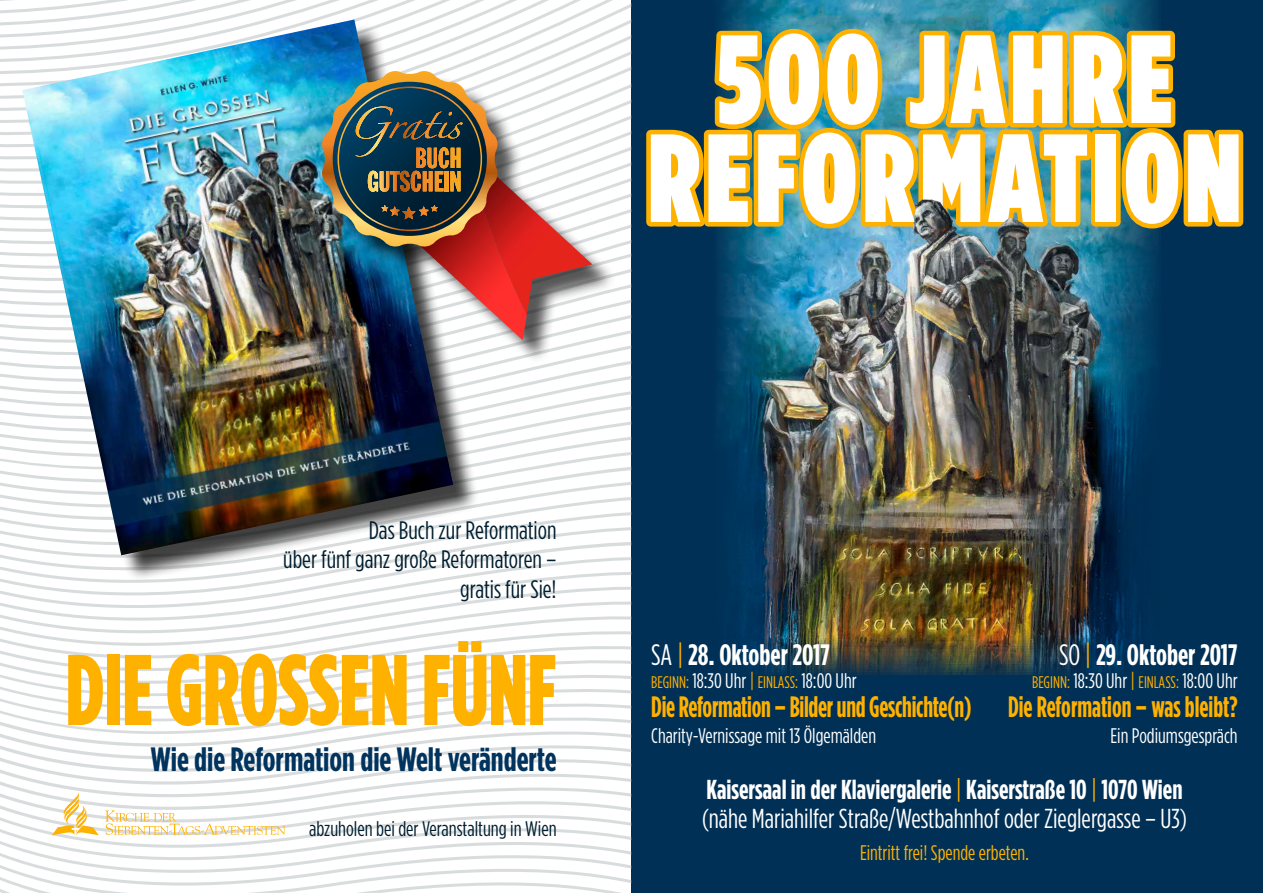
<style>
.page{position:relative;width:1263px;height:893px;background:#fff}
.page>*{position:absolute;margin:0;border:0;box-sizing:border-box;transform-origin:0 0}
.t1{font:900 125.1px/99px "Gotham Condensed";letter-spacing:.055em;color:#fff;text-align:center;scale:.92 1}
.t2{font:900 100.2px "Gotham Condensed";color:#ffb100;scale:.86 1}
.t3{font:700 33.75px "Gotham Condensed";color:#00335d}
.t4{font:700 29.55px "Gotham Condensed";letter-spacing:-.01em;color:#ffb100;scale:.87 1}
.t5{font:700 29.55px "Gotham Condensed";color:#fff}
.t6{font:27.45px/29.5px "Gotham Condensed";color:#fff}
.t7{font:25.35px/29.5px "Gotham Condensed";color:#001f31;text-align:right}
.t8{font:21px "Gotham Condensed";color:#fff}
.t9{font:21px "Gotham Condensed";color:#001f31}
.t10{font:21px "Gotham Condensed";color:#ffb100}
.s1{font-weight:400}
.s2{font-weight:400;color:#ffb100}
.s3{font-size:16.8px;color:#ffb100}
.s4{color:#ffb100}
.s5{font-weight:700}
</style>
<div class="page">
<div style="left:631px;top:0;width:632px;height:893px;background:#003055"></div>
<img style="left:719px;top:233px;width:439px;height:441px">
<svg style="left:0;top:881px;width:631px;height:12px"></svg>
<svg style="left:0;top:863px;width:631px;height:18px"></svg>
<svg style="left:0;top:846px;width:631px;height:17px"></svg>
<svg style="left:0;top:828px;width:631px;height:18px"></svg>
<svg style="left:0;top:810px;width:631px;height:18px"></svg>
<svg style="left:0;top:793px;width:631px;height:17px"></svg>
<svg style="left:0;top:775px;width:631px;height:18px"></svg>
<svg style="left:0;top:758px;width:631px;height:17px"></svg>
<svg style="left:0;top:741px;width:631px;height:17px"></svg>
<svg style="left:0;top:728px;width:631px;height:13px"></svg>
<svg style="left:0;top:715px;width:631px;height:13px"></svg>
<svg style="left:0;top:706px;width:631px;height:9px"></svg>
<svg style="left:0;top:693px;width:631px;height:13px"></svg>
<svg style="left:0;top:680px;width:631px;height:13px"></svg>
<svg style="left:0;top:668px;width:631px;height:12px"></svg>
<svg style="left:0;top:655px;width:631px;height:13px"></svg>
<svg style="left:0;top:642px;width:631px;height:13px"></svg>
<svg style="left:0;top:629px;width:631px;height:13px"></svg>
<svg style="left:0;top:617px;width:631px;height:12px"></svg>
<svg style="left:0;top:604px;width:631px;height:13px"></svg>
<svg style="left:0;top:591px;width:631px;height:13px"></svg>
<svg style="left:0;top:579px;width:631px;height:12px"></svg>
<svg style="left:0;top:566px;width:631px;height:13px"></svg>
<svg style="left:0;top:553px;width:631px;height:13px"></svg>
<svg style="left:0;top:540px;width:631px;height:13px"></svg>
<svg style="left:0;top:528px;width:631px;height:12px"></svg>
<svg style="left:0;top:515px;width:631px;height:13px"></svg>
<svg style="left:0;top:502px;width:631px;height:13px"></svg>
<svg style="left:0;top:489px;width:631px;height:13px"></svg>
<svg style="left:0;top:476px;width:631px;height:13px"></svg>
<svg style="left:0;top:464px;width:631px;height:12px"></svg>
<svg style="left:0;top:451px;width:631px;height:13px"></svg>
<svg style="left:0;top:438px;width:631px;height:13px"></svg>
<svg style="left:0;top:426px;width:631px;height:12px"></svg>
<svg style="left:0;top:413px;width:631px;height:13px"></svg>
<svg style="left:0;top:400px;width:631px;height:13px"></svg>
<svg style="left:0;top:388px;width:631px;height:12px"></svg>
<svg style="left:0;top:372px;width:631px;height:16px"></svg>
<svg style="left:0;top:61px;width:631px;height:12px"></svg>
<svg style="left:0;top:0;width:631px;height:61px"></svg>
<img style="left:646px;top:0;width:598px;height:233px">
<div style="left:26px;top:24px;width:454px;height:558px;background:#000;opacity:.75"></div>
<img style="left:22px;top:19px;width:431px;height:536px">
<svg style="left:52px;top:792px;width:47px;height:43px"></svg>
<svg style="left:105px;top:810px;width:180px;height:25px"></svg>
<img style="left:913px;top:199px;width:14px;height:49px">
<div style="left:325px;top:74px;width:292px;height:291px;background:#000;opacity:.66"></div>
<img style="left:335px;top:315px;width:192px;height:25px">
<img style="left:322px;top:71px;width:270px;height:244px">
<h1 class="t1" style="left:649px;top:28px;width:645px">500 JAHRE<br>REFORMATION</h1>
<p class="t7" style="left:283px;top:515px;width:275px">Das Buch zur Reformation<br>über fünf ganz große Reformatoren – gratis für Sie!</p>
<h2 class="t2" style="left:66px;top:630px;width:572px">DIE GROSSEN FÜNF</h2>
<h3 class="t3" style="left:151px;top:739px;width:407px">Wie die Reformation die Welt veränderte</h3>
<p class="t9" style="left:309px;top:816px;width:249px">abzuholen bei der Veranstaltung in Wien</p>
<h3 class="t5" style="left:651px;top:637px;width:180px"><span class="s1">SA</span> <span class="s2">|</span> 28. Oktober 2017</h3>
<p class="t8" style="left:651px;top:669px;width:207px"><span class="s3">BEGINN:</span> 18:30 Uhr <span class="s4">|</span> <span class="s3">EINLASS:</span> 18:00 Uhr</p>
<h3 class="t4" style="left:651px;top:690px;width:370px">Die Reformation – Bilder und Geschichte(n)</h3>
<p class="t8" style="left:651px;top:723px;width:226px">Charity-Vernissage mit 13 Ölgemälden</p>
<h3 class="t5" style="left:1059px;top:637px;width:180px"><span class="s1">SO</span> <span class="s2">|</span> 29. Oktober 2017</h3>
<p class="t8" style="left:1032px;top:669px;width:207px"><span class="s3">BEGINN:</span> 18:30 Uhr <span class="s4">|</span> <span class="s3">EINLASS:</span> 18:00 Uhr</p>
<h3 class="t4" style="left:1008px;top:690px;width:265px">Die Reformation – was bleibt?</h3>
<p class="t8" style="left:1110px;top:723px;width:129px">Ein Podiumsgespräch</p>
<h3 class="t6" style="left:702px;top:774px;width:486px"><span class="s5">Kaisersaal in der Klaviergalerie</span> <span class="s4">|</span> <span class="s5">Kaiserstraße 10</span> <span class="s4">|</span> <span class="s5">1070 Wien </span>(nähe Mariahilfer Straße/Westbahnhof oder Zieglergasse – U3)</h3>
<p class="t10" style="left:860px;top:840px;width:170px">Eintritt frei! Spende erbeten.</p>
</div>
